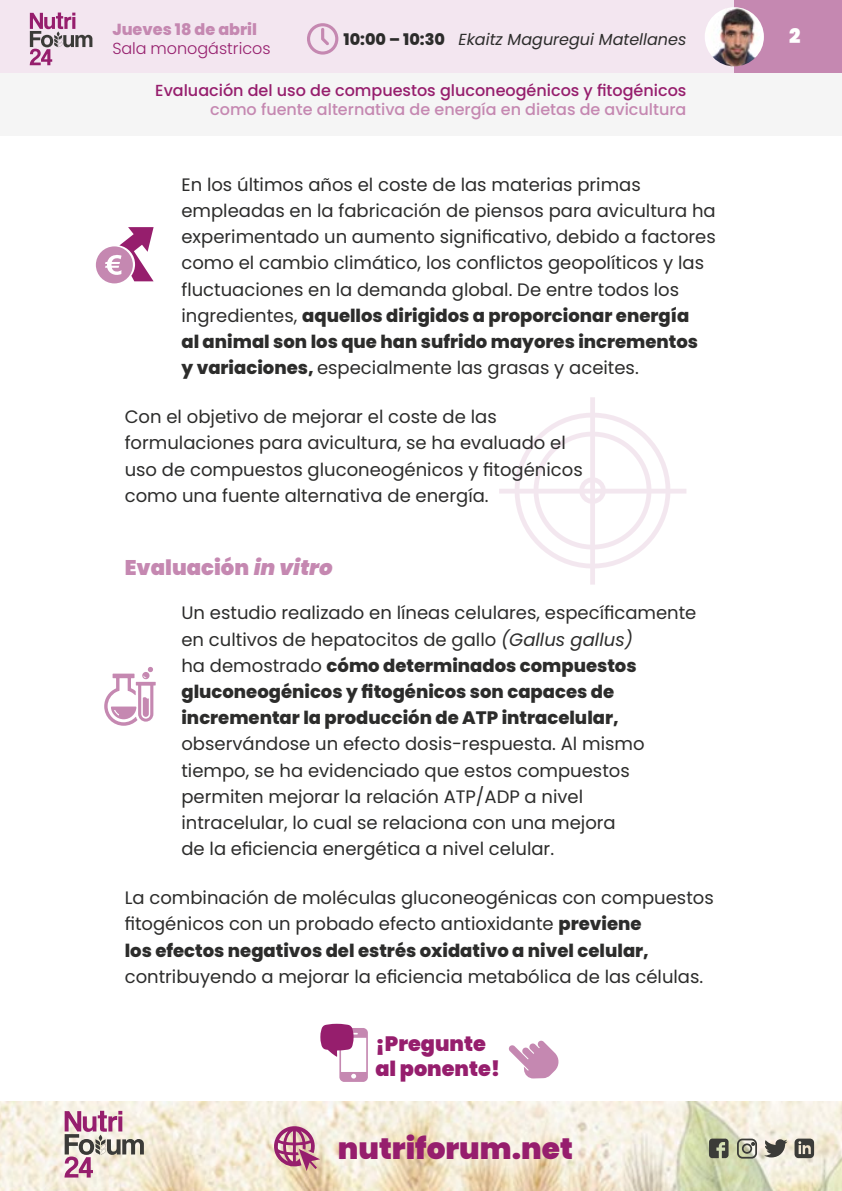
<style>
.page{position:relative;width:842px;height:1191px;background:#fff}
.page>*{position:absolute;margin:0;border:0;box-sizing:border-box;transform-origin:0 0}
.t1{font:900 29.6px "Poppins";color:#961e6d}
._07_Subtitulo{font:900 21.2px "Poppins";color:#c588b1}
.t2{font:900 20.8px/25px "Poppins";color:#961e6d}
.t3{font:900 20px "Poppins";color:#fff}
._01_Texto{font:18px/26.2px "Poppins";color:#2c2c2b}
.t4{font:500 16px "Poppins";color:#961e6d}
.t5{font:500 16px "Poppins";color:#c588b1}
.t6{font:italic 16px "Poppins";color:#2c2c2b}
.t7{font:300 16px "Poppins";color:#961e6d}
.t8{font:800 16px "Poppins";color:#c588b1}
.s1{font-weight:800;font-style:normal}
.s2{font-weight:800}
.s3{font-style:italic}
</style>
<div class="page">
<svg style="left:499px;top:397px;width:187px;height:187px"></svg>
<div style="left:96px;top:246px;width:37px;height:37px;background:#c588b1;border-radius:50%"></div>
<svg style="left:105px;top:227px;width:49px;height:54px"></svg>
<svg style="left:104px;top:667px;width:52px;height:59px"></svg>
<div style="left:0;top:45px;width:842px;height:90px;background:#f5f5f5"></div>
<img style="left:0;top:1101px;width:842px;height:90px">
<div style="left:0;top:0;width:842px;height:72px;background:#f3e6f0"></div>
<div style="left:734px;top:0;width:108px;height:72px;background:#c588b1"></div>
<svg style="left:307px;top:23px;width:31px;height:32px"></svg>
<img style="left:705px;top:7px;width:59px;height:59px;border-radius:30px">
<svg style="left:709px;top:1138px;width:19px;height:20px"></svg>
<svg style="left:737px;top:1138px;width:20px;height:20px"></svg>
<svg style="left:764px;top:1139px;width:23px;height:18px"></svg>
<svg style="left:794px;top:1138px;width:20px;height:20px"></svg>
<svg style="left:274px;top:1126px;width:46px;height:45px;background:#c68a9e"></svg>
<svg style="left:320px;top:1023px;width:48px;height:59px"></svg>
<svg style="left:508px;top:1040px;width:51px;height:38px"></svg>
<svg style="left:30px;top:13px;width:62px;height:52px"></svg>
<svg style="left:65px;top:1110px;width:79px;height:67px;background:#cbb2b6"></svg>
<p class="t8" style="left:112px;top:21px;width:146px">Jueves 18 de abril</p>
<p class="t7" style="left:112px;top:39px;width:160px">Sala monogástricos</p>
<p class="t6" style="left:343px;top:30px;width:344px"><span class="s1">10:00 – 10:30</span> Ekaitz Maguregui Matellanes</p>
<p class="t3" style="left:789px;top:24px;width:13px">2</p>
<p class="t4" style="left:155px;top:81px;width:533px">Evaluación del uso de compuestos gluconeogénicos y fitogénicos</p>
<p class="t5" style="left:210px;top:100px;width:478px">como fuente alternativa de energía en dietas de avicultura</p>
<p class="_01_Texto" style="left:181px;top:171px;width:536px">En los últimos años el coste de las materias primas empleadas en la fabricación de piensos para avicultura ha experimentado un aumento significativo, debido a factores como el cambio climático, los conflictos geopolíticos y las fluctuaciones en la demanda global. De entre todos los ingredientes, <span class="s2">aquellos dirigidos a proporcionar energía<br>al animal son los que han sufrido mayores incrementos<br>y variaciones,</span> especialmente las grasas y aceites.</p>
<p class="_01_Texto" style="left:125px;top:404px;width:459px">Con el objetivo de mejorar el coste de las formulaciones para avicultura, se ha evaluado el uso de compuestos gluconeogénicos y fitogénicos como una fuente alternativa de energía.</p>
<p class="_07_Subtitulo" style="left:125px;top:556px;width:215px">Evaluación <span class="s3">in vitro</span></p>
<p class="_01_Texto" style="left:181px;top:600px;width:516px">Un estudio realizado en líneas celulares, específicamente en cultivos de hepatocitos de gallo <span class="s3">(Gallus gallus)<br></span>ha demostrado <span class="s2">cómo determinados compuestos gluconeogénicos y fitogénicos son capaces de incrementar la producción de ATP intracelular, </span>observándose un efecto dosis-respuesta. Al mismo tiempo, se ha evidenciado que estos compuestos permiten mejorar la relación ATP/ADP a nivel<br>intracelular, lo cual se relaciona con una mejora<br>de la eficiencia energética a nivel celular.</p>
<p class="_01_Texto" style="left:125px;top:885px;width:591px">La combinación de moléculas gluconeogénicas con compuestos fitogénicos con un probado efecto antioxidante <span class="s2">previene<br>los efectos negativos del estrés oxidativo a nivel celular, </span>contribuyendo a mejorar la eficiencia metabólica de las células.</p>
<p class="t2" style="left:375px;top:1031px;width:126px">¡Pregunte al ponente!</p>
<h1 class="t1" style="left:338px;top:1131px;width:237px">nutriforum.net</h1>
</div>
